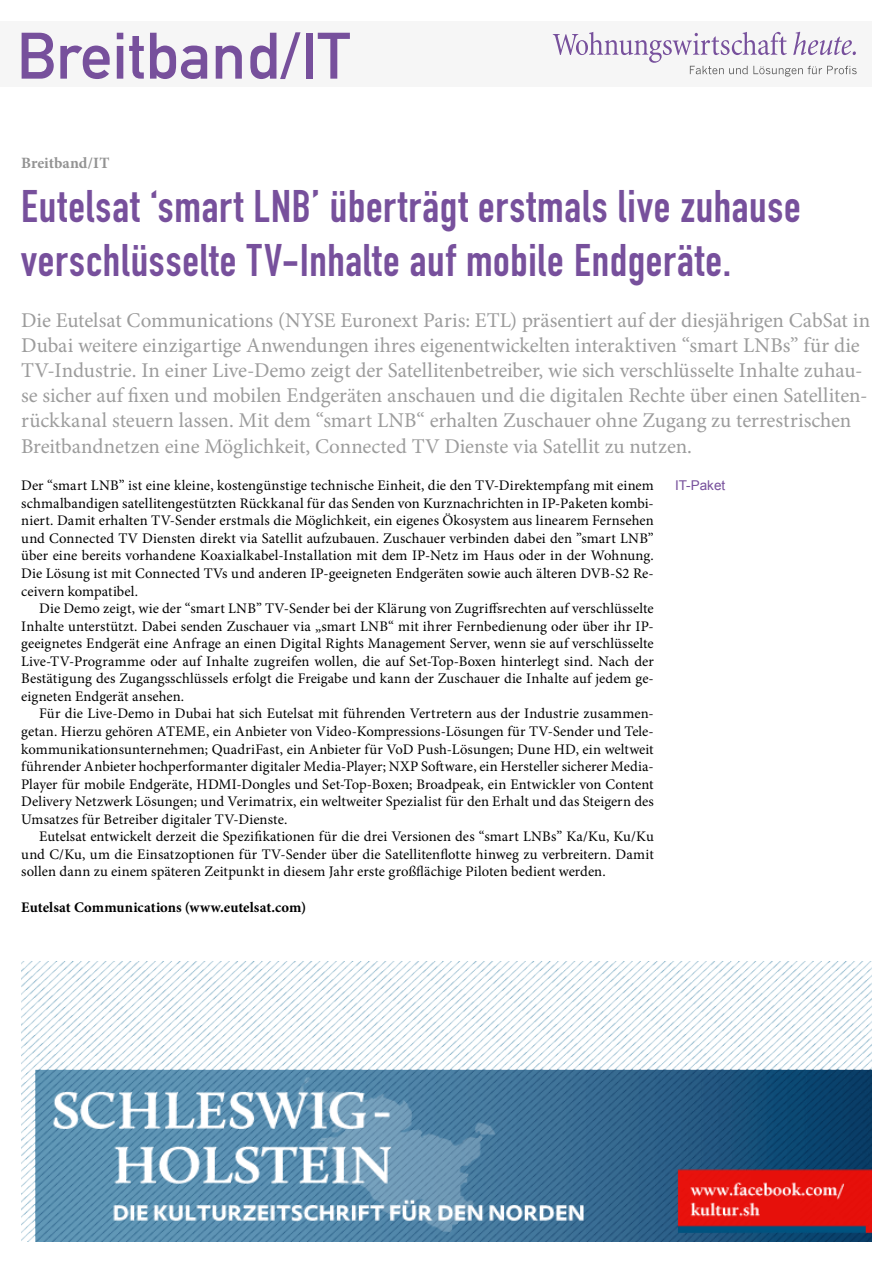
<style>
.page{position:relative;width:893px;height:1263px;background:#fff}
.page>*{position:absolute;margin:0;border:0;box-sizing:border-box;transform-origin:0 0}
.t1{font:64.5px "DIN Mittelschrift";color:#77509c}
.Überschrift_Groß{font:45px/54px "DIN Engschrift";letter-spacing:.02em;color:#77509c}
.Anlesetext{font:21px/25.2px "Minion Pro";letter-spacing:-.005em;color:#9c9c9c}
.Kategorie{font:700 15.75px "Minion Pro";letter-spacing:-.005em;color:#939393}
.Fliesstext{font:14.7px/17.5px "Minion Pro";letter-spacing:.005em;color:#000;text-align:justify}
.Fließtext_erste_Zeil{font:14.7px/17.5px "Minion Pro";letter-spacing:.005em;color:#000;text-align:justify}
.AUTOR{font:700 14.7px "Minion Pro";letter-spacing:.005em;color:#000}
.Bildunterschrift{font:13.5px "Arial";color:#77509c}
</style>
<div class="page">
<div style="left:0;top:21px;width:872px;height:66px;background:#f6f6f6"></div>
<svg style="left:553px;top:32px;width:304px;height:45px"></svg>
<img style="left:21px;top:961px;width:851px;height:281px">
<h1 class="t1" style="left:17px;top:18px;width:335px">Breitband/IT</h1>
<p class="Kategorie" style="left:21px;top:152px;width:90px">Breitband/IT</p>
<p class="Überschrift_Groß" style="left:21px;top:180px;width:781px">Eutelsat ‘smart LNB’ überträgt erstmals live zuhause verschlüsselte TV-Inhalte auf mobile Endgeräte.</p>
<p class="Anlesetext" style="left:21px;top:307px;width:850px">Die Eutelsat Communications (NYSE Euronext Paris: ETL) präsentiert auf der diesjährigen CabSat in Dubai weitere einzigartige Anwendungen ihres eigenentwickelten interaktiven “smart LNBs” für die TV-Industrie. In einer Live-Demo zeigt der Satellitenbetreiber, wie sich verschlüsselte Inhalte zuhau&shy;se sicher auf fixen und mobilen Endgeräten anschauen und die digitalen Rechte über einen Satelliten&shy;rückkanal steuern lassen. Mit dem “smart LNB“ erhalten Zuschauer ohne Zugang zu terrestrischen Breitbandnetzen eine Möglichkeit, Connected TV Dienste via Satellit zu nutzen.</p>
<p class="Fließtext_erste_Zeil" style="left:21px;top:477px;width:634px">Der “smart LNB” ist eine kleine, kostengünstige technische Einheit, die den TV-Direktempfang mit einem</p>
<p class="Bildunterschrift" style="left:675px;top:477px;width:52px">IT-Paket</p>
<p class="Fließtext_erste_Zeil" style="left:21px;top:494px;width:634px">schmalbandigen satellitengestützten Rückkanal für das Senden von Kurznachrichten in IP-Paketen kombi&shy;niert. Damit erhalten TV-Sender erstmals die Möglichkeit, ein eigenes Ökosystem aus linearem Fernsehen und Connected TV Diensten direkt via Satellit aufzubauen. Zuschauer verbinden dabei den ”smart LNB” über eine bereits vorhandene Koaxialkabel-Installation mit dem IP-Netz im Haus oder in der Wohnung.<br>Die Lösung ist mit Connected TVs und anderen IP-geeigneten Endgeräten sowie auch älteren DVB-S2 Re&shy;ceivern kompatibel.</p>
<p class="Fliesstext" style="left:21px;top:600px;width:634px;text-indent:18px">Die Demo zeigt, wie der “smart LNB” TV-Sender bei der Klärung von Zugriffsrechten auf verschlüsselte Inhalte unterstützt. Dabei senden Zuschauer via „smart LNB“ mit ihrer Fernbedienung oder über ihr IP&shy;geeignetes Endgerät eine Anfrage an einen Digital Rights Management Server, wenn sie auf verschlüsselte Live-TV-Programme oder auf Inhalte zugreifen wollen, die auf Set-Top-Boxen hinterlegt sind. Nach der Bestätigung des Zugangsschlüssels erfolgt die Freigabe und kann der Zuschauer die Inhalte auf jedem ge&shy;eigneten Endgerät ansehen.</p>
<p class="Fliesstext" style="left:21px;top:705px;width:634px;text-indent:18px">Für die Live-Demo in Dubai hat sich Eutelsat mit führenden Vertretern aus der Industrie zusammen&shy;getan. Hierzu gehören ATEME, ein Anbieter von Video-Kompressions-Lösungen für TV-Sender und Tele&shy;kommunikationsunternehmen; QuadriFast, ein Anbieter für VoD Push-Lösungen; Dune HD, ein weltweit führender Anbieter hochperformanter digitaler Media-Player; NXP Software, ein Hersteller sicherer Media-Player für mobile Endgeräte, HDMI-Dongles und Set-Top-Boxen; Broadpeak, ein Entwickler von Content Delivery Netzwerk Lösungen; und Verimatrix, ein weltweiter Spezialist für den Erhalt und das Steigern des Umsatzes für Betreiber digitaler TV-Dienste.</p>
<p class="Fliesstext" style="left:21px;top:828px;width:634px;text-indent:18px">Eutelsat entwickelt derzeit die Spezifikationen für die drei Versionen des “smart LNBs” Ka/Ku, Ku/Ku und C/Ku, um die Einsatzoptionen für TV-Sender über die Satellitenflotte hinweg zu verbreitern. Damit sollen dann zu einem späteren Zeitpunkt in diesem Jahr erste großflächige Piloten bedient werden.</p>
<p class="AUTOR" style="left:21px;top:896px;width:286px">Eutelsat Communications (www.eutelsat.com)</p>
</div>
